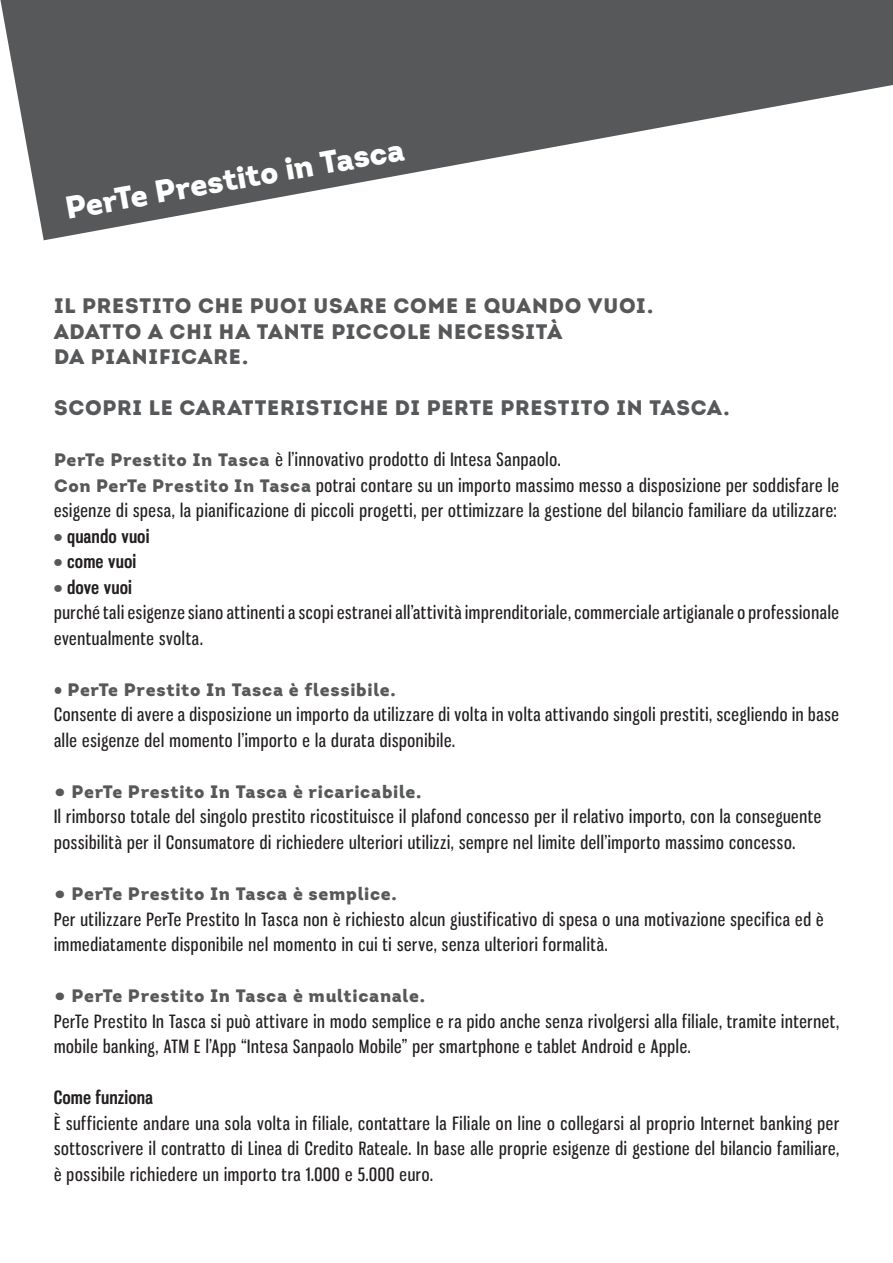
<style>
.page{position:relative;width:893px;height:1263px;background:#fff}
.page>*{position:absolute;margin:0;border:0;box-sizing:border-box;transform-origin:0 0}
.t1{font:900 31.5px "Intro";color:#fff}
.t2{font:900 21px "Intro";letter-spacing:.04em;color:#57585a}
.t3{font:18px/25.5px "Gnuolane";letter-spacing:.04em;color:#231f20}
.t4{font:900 18px "Intro";letter-spacing:.035em;color:#57585a}
.t5{font:700 18px "Gnuolane";letter-spacing:.04em;color:#231f20}
.s1{font-family:"Intro";font-weight:900;color:#57585a}
.s2{font-size:24px;color:#57585a}
.s3{font-family:"Gnuolane";font-weight:400;font-size:24px}
.s4{font-size:24px}
</style>
<div class="page">
<svg style="left:0;top:0;width:893px;height:240px;fill:#57585a"></svg>
<p class="t1" style="left:62px;top:188px;width:345px;rotate:-10deg">PerTe Prestito in Tasca</p>
<p class="t2" style="left:54px;top:292px;width:601px">IL PRESTITO CHE PUOI USARE COME E QUANDO VUOI.</p>
<p class="t2" style="left:54px;top:318px;width:510px">ADATTO A CHI HA TANTE PICCOLE NECESSITÀ</p>
<p class="t2" style="left:54px;top:343px;width:196px">DA PIANIFICARE.</p>
<p class="t2" style="left:54px;top:394px;width:677px">SCOPRI LE CARATTERISTICHE DI PERTE PRESTITO IN TASCA.</p>
<p class="t3" style="left:54px;top:446px;width:508px"><span class="s1">PerTe Prestito In Tasca</span> è l’innovativo prodotto di Intesa Sanpaolo.</p>
<p class="t3" style="left:54px;top:471px;width:786px"><span class="s1">Con PerTe Prestito In Tasca</span> potrai contare su un importo massimo messo a disposizione per soddisfare le esigenze di spesa, la pianificazione di piccoli progetti, per ottimizzare la gestione del bilancio familiare da utilizzare:</p>
<p class="t5" style="left:54px;top:523px;width:97px"><span class="s2">•</span> quando vuoi</p>
<p class="t5" style="left:54px;top:549px;width:83px"><span class="s2">•</span> come vuoi</p>
<p class="t5" style="left:54px;top:574px;width:79px"><span class="s2">•</span> dove vuoi</p>
<p class="t3" style="left:54px;top:599px;width:786px">purché tali esigenze siano attinenti a scopi estranei all’attività imprenditoriale, commerciale artigianale o professionale</p>
<p class="t3" style="left:54px;top:624px;width:150px">eventualmente svolta.</p>
<p class="t4" style="left:54px;top:678px;width:343px"><span class="s3">•</span> PerTe Prestito In Tasca è flessibile.</p>
<p class="t3" style="left:54px;top:701px;width:786px">Consente di avere a disposizione un importo da utilizzare di volta in volta attivando singoli prestiti, scegliendo in base</p>
<p class="t3" style="left:54px;top:726px;width:402px">alle esigenze del momento l’importo e la durata disponibile.</p>
<p class="t4" style="left:54px;top:780px;width:369px"><span class="s4">•</span> PerTe Prestito In Tasca è ricaricabile.</p>
<p class="t3" style="left:54px;top:803px;width:769px">Il rimborso totale del singolo prestito ricostituisce il plafond concesso per il relativo importo, con la conseguente</p>
<p class="t3" style="left:54px;top:828px;width:743px">possibilità per il Consumatore di richiedere ulteriori utilizzi, sempre nel limite dell’importo massimo concesso.</p>
<p class="t4" style="left:54px;top:882px;width:344px"><span class="s4">•</span> PerTe Prestito In Tasca è semplice.</p>
<p class="t3" style="left:54px;top:905px;width:771px">Per utilizzare PerTe Prestito In Tasca non è richiesto alcun giustificativo di spesa o una motivazione specifica ed è</p>
<p class="t3" style="left:54px;top:930px;width:555px">immediatamente disponibile nel momento in cui ti serve, senza ulteriori formalità.</p>
<p class="t4" style="left:54px;top:984px;width:373px"><span class="s4">•</span> PerTe Prestito In Tasca è multicanale.</p>
<p class="t3" style="left:54px;top:1007px;width:786px">PerTe Prestito In Tasca si può attivare in modo semplice e ra pido anche senza rivolgersi alla filiale, tramite internet,</p>
<p class="t3" style="left:54px;top:1032px;width:638px">mobile banking, ATM E l’App “Intesa Sanpaolo Mobile” per smartphone e tablet Android e Apple.</p>
<p class="t5" style="left:54px;top:1084px;width:100px">Come funziona</p>
<p class="t3" style="left:54px;top:1109px;width:787px;text-align:justify">È sufficiente andare una sola volta in filiale, contattare la Filiale on line o collegarsi al proprio Internet banking per sottoscrivere il contratto di Linea di Credito Rateale. In base alle proprie esigenze di gestione del bilancio familiare, è possibile richiedere un importo tra 1.000 e 5.000 euro.</p>
</div>
